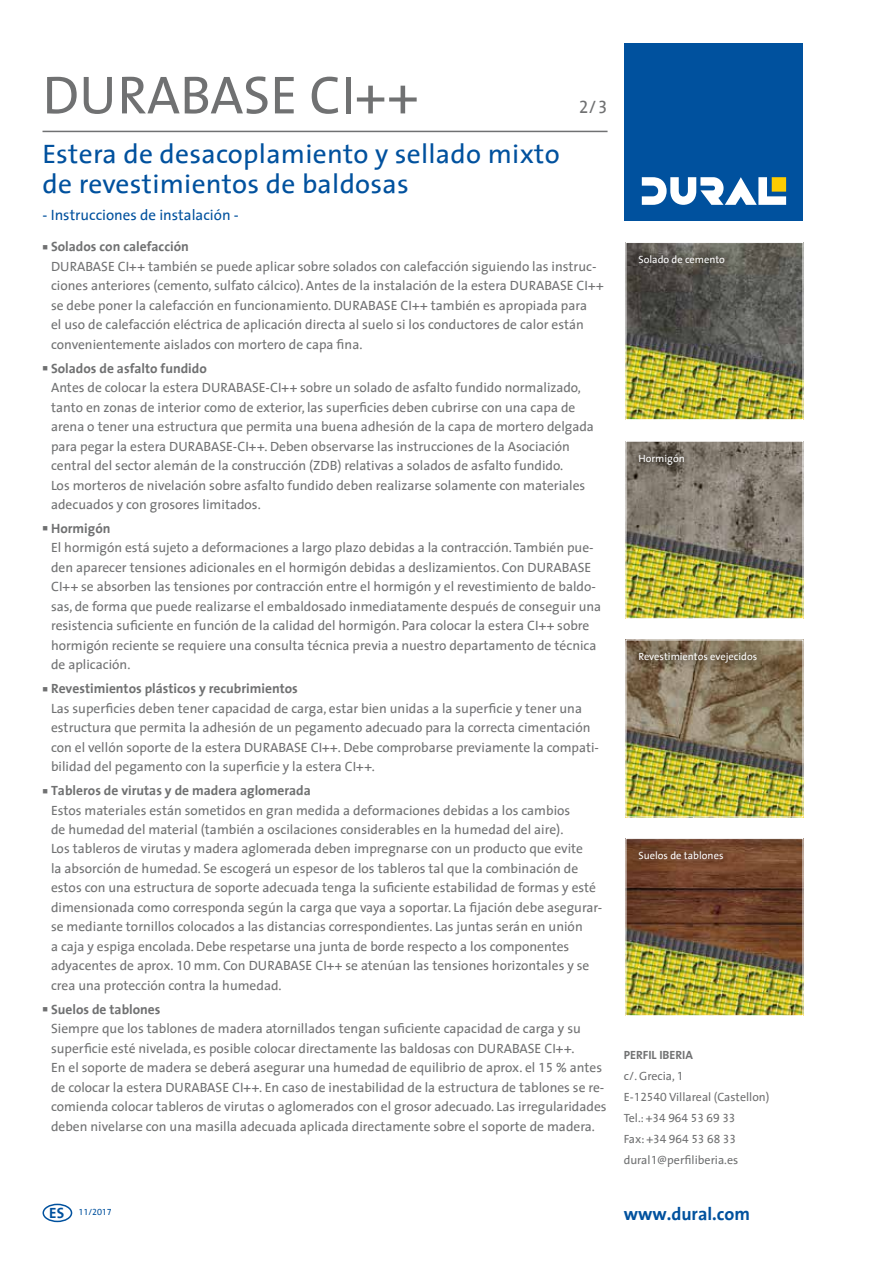
<style>
.page{position:relative;width:893px;height:1263px;background:#fff}
.page>*{position:absolute;margin:0;border:0;box-sizing:border-box;transform-origin:0 0}
.t1{font:54px "Dural The Sans";color:#707172}
.t2{font:27px/30px "Dural The Sans";letter-spacing:.01em;color:#00519e}
.t3{font:700 18px "Dural The Sans";color:#00519e}
.t4{font:18px "Dural The Sans";color:#707172}
.t5{font:15px "Dural The Sans";color:#00519e}
.t6{font:13.5px/19.5px "Dural The Sans";color:#707172}
.t7{font:12px/21px "Dural The Sans";color:#707172}
.t8{font:700 12px "Dural The Sans";color:#707172}
.t9{font:10.5px "Dural The Sans";color:#fff}
.t10{font:9px "Dural The Sans";color:#00519e}
.s1{font-weight:700}
.s2{font-weight:700;font-size:15px}
</style>
<div class="page">
<div style="left:625px;top:44px;width:178px;height:177px;background:#00519e"></div>
<svg style="left:642px;top:177px;width:144px;height:28px"></svg>
<div style="left:43px;top:1204px;width:29px;height:18px;border:2px solid #00519e;border-radius:50%"></div>
<hr style="left:43px;top:131px;width:565px;height:1px;background:#707172">
<img style="left:628px;top:244px;width:173px;height:174px">
<div style="left:626px;top:242px;width:177px;height:178px;border:1px solid #fff"></div>
<img style="left:628px;top:642px;width:173px;height:173px">
<img style="left:628px;top:443px;width:173px;height:173px">
<img style="left:628px;top:840px;width:173px;height:174px">
<div style="left:626px;top:838px;width:177px;height:178px;border:1px solid #fff"></div>
<svg style="left:630px;top:247px;width:104px;height:25px;background:#595650"></svg>
<svg style="left:630px;top:446px;width:63px;height:27px;background:#696257"></svg>
<svg style="left:630px;top:644px;width:136px;height:28px;background:#7a6a53"></svg>
<svg style="left:630px;top:843px;width:102px;height:25px;background:#71442b"></svg>
<h1 class="t1" style="left:43px;top:50px;width:377px">DURABASE CI++</h1>
<h2 class="t2" style="left:43px;top:138px;width:519px">Estera de desacoplamiento y sellado mixto de revestimientos de baldosas</h2>
<p class="t5" style="left:43px;top:202px;width:198px">- Instrucciones de instalación -</p>
<h3 class="t4" style="left:579px;top:92px;width:30px">2/3</h3>
<p class="t6" style="left:51px;top:237px;width:554px;text-indent:-9px">■ <span class="s1">Solados con calefacción<br></span>DURABASE CI++ también se puede aplicar sobre solados con calefacción siguiendo las instruc&shy;ciones anteriores (cemento, sulfato cálcico). Antes de la instalación de la estera DURABASE CI++ se debe poner la calefacción en funcionamiento. DURABASE CI++ también es apropiada para<br>el uso de calefacción eléctrica de aplicación directa al suelo si los conductores de calor están convenientemente aislados con mortero de capa fina.</p>
<p class="t6" style="left:51px;top:358px;width:544px;text-indent:-9px">■ <span class="s1">Solados de asfalto fundido<br></span>Antes de colocar la estera DURABASE-CI++ sobre un solado de asfalto fundido normalizado, tanto en zonas de interior como de exterior, las superficies deben cubrirse con una capa de arena o tener una estructura que permita una buena adhesión de la capa de mortero delgada para pegar la estera DURABASE-CI++. Deben observarse las instrucciones de la Asociación central del sector alemán de la construcción (ZDB) relativas a solados de asfalto fundido.<br>Los morteros de nivelación sobre asfalto fundido deben realizarse solamente con materiales adecuados y con grosores limitados.</p>
<p class="t6" style="left:51px;top:518px;width:552px;text-indent:-9px">■ <span class="s1">Hormigón<br></span>El hormigón está sujeto a deformaciones a largo plazo debidas a la contracción. También pue&shy;den aparecer tensiones adicionales en el hormigón debidas a deslizamientos. Con DURABASE CI++ se absorben las tensiones por contracción entre el hormigón y el revestimiento de baldo&shy;sas, de forma que puede realizarse el embaldosado inmediatamente después de conseguir una resistencia suficiente en función de la calidad del hormigón. Para colocar la estera CI++ sobre hormigón reciente se requiere una consulta técnica previa a nuestro departamento de técnica de aplicación.</p>
<p class="t6" style="left:51px;top:678px;width:549px;text-indent:-9px">■ <span class="s1">Revestimientos plásticos y recubrimientos<br></span>Las superficies deben tener capacidad de carga, estar bien unidas a la superficie y tener una estructura que permita la adhesión de un pegamento adecuado para la correcta cimentación con el vellón soporte de la estera DURABASE CI++. Debe comprobarse previamente la compati&shy;bilidad del pegamento con la superficie y la estera CI++.</p>
<p class="t6" style="left:51px;top:780px;width:553px;text-indent:-9px">■ <span class="s1">Tableros de virutas y de madera aglomerada<br></span>Estos materiales están sometidos en gran medida a deformaciones debidas a los cambios<br>de humedad del material (también a oscilaciones considerables en la humedad del aire).<br>Los tableros de virutas y madera aglomerada deben impregnarse con un producto que evite<br>la absorción de humedad. Se escogerá un espesor de los tableros tal que la combinación de estos con una estructura de soporte adecuada tenga la suficiente estabilidad de formas y esté dimensionada como corresponda según la carga que vaya a soportar. La fijación debe asegurar&shy;se mediante tornillos colocados a las distancias correspondientes. Las juntas serán en unión<br>a caja y espiga encolada. Debe respetarse una junta de borde respecto a los componentes adyacentes de aprox. 10 mm. Con DURABASE CI++ se atenúan las tensiones horizontales y se crea una protección contra la humedad.</p>
<p class="t6" style="left:51px;top:999px;width:557px;text-indent:-9px">■ <span class="s1">Suelos de tablones<br></span>Siempre que los tablones de madera atornillados tengan suficiente capacidad de carga y su superficie esté nivelada, es posible colocar directamente las baldosas con DURABASE CI++.<br>En el soporte de madera se deberá asegurar una humedad de equilibrio de aprox. el 15 % antes de colocar la estera DURABASE CI++. En caso de inestabilidad de la estructura de tablones se re&shy;comienda colocar tableros de virutas o aglomerados con el grosor adecuado. Las irregularidades deben nivelarse con una masilla adecuada aplicada directamente sobre el soporte de madera.</p>
<p class="t10" style="left:49px;top:1204px;width:64px"><span class="s2">ES</span> 11/2017</p>
<p class="t9" style="left:638px;top:250px;width:88px">Solado de cemento</p>
<p class="t9" style="left:638px;top:449px;width:48px">Hormigón</p>
<p class="t9" style="left:638px;top:648px;width:120px">Revestimientos evejecidos</p>
<p class="t9" style="left:638px;top:846px;width:86px">Suelos de tablones</p>
<p class="t8" style="left:624px;top:1045px;width:71px">PERFIL IBERIA</p>
<p class="t7" style="left:624px;top:1065px;width:147px">c/. Grecia, 1<br>E-12540 Villareal (Castellon)<br>Tel.: +34 964 53 69 33<br>Fax: +34 964 53 68 33 dural1@perfiliberia.es</p>
<h3 class="t3" style="left:624px;top:1199px;width:128px">www.dural.com</h3>
</div>
